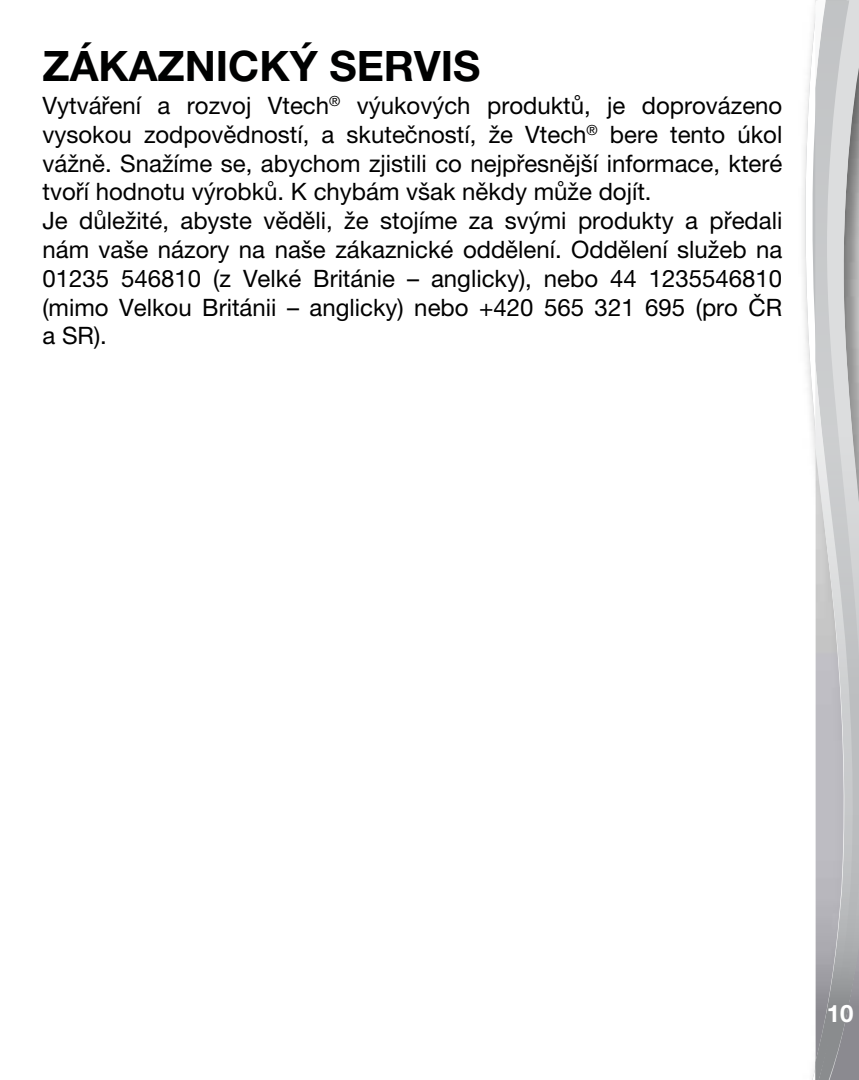
<style>
.page{position:relative;width:859px;height:1080px;background:#fff}
.page>*{position:absolute;margin:0;border:0;box-sizing:border-box;transform-origin:0 0}
.t1{font:700 42px "Helvetica Neue LT Pro";color:#000101}
.t2{font:24px/28.8px "Helvetica Neue LT Pro";color:#000}
.t3{font:700 24px "Helvetica Neue LT Pro";color:#fff}
</style>
<div class="page">
<svg style="left:805px;top:0;width:10px;height:1080px"></svg>
<img style="left:853px;top:0;width:6px;height:1080px">
<img style="left:815px;top:0;width:38px;height:1080px">
<h1 class="t1" style="left:42px;top:40px;width:439px">ZÁKAZNICKÝ SERVIS</h1>
<p class="t2" style="left:42px;top:91px;width:741px">Vytváření a rozvoj Vtech<sup>®</sup> výukových produktů, je doprovázeno vysokou zodpovědností, a skutečností, že Vtech<sup>®</sup> bere tento úkol vážně. Snažíme se, abychom zjistili co nejpřesnější informace, které tvoří hodnotu výrobků. K chybám však někdy může dojít.<br>Je důležité, abyste věděli, že stojíme za svými produkty a předali nám vaše názory na naše zákaznické oddělení. Oddělení služeb na 01235 546810 (z Velké Británie – anglicky), nebo 44 1235546810 (mimo Velkou Británii – anglicky) nebo +420 565 321 695 (pro ČR a SR).</p>
<p class="t3" style="left:827px;top:998px;width:28px">10</p>
</div>
